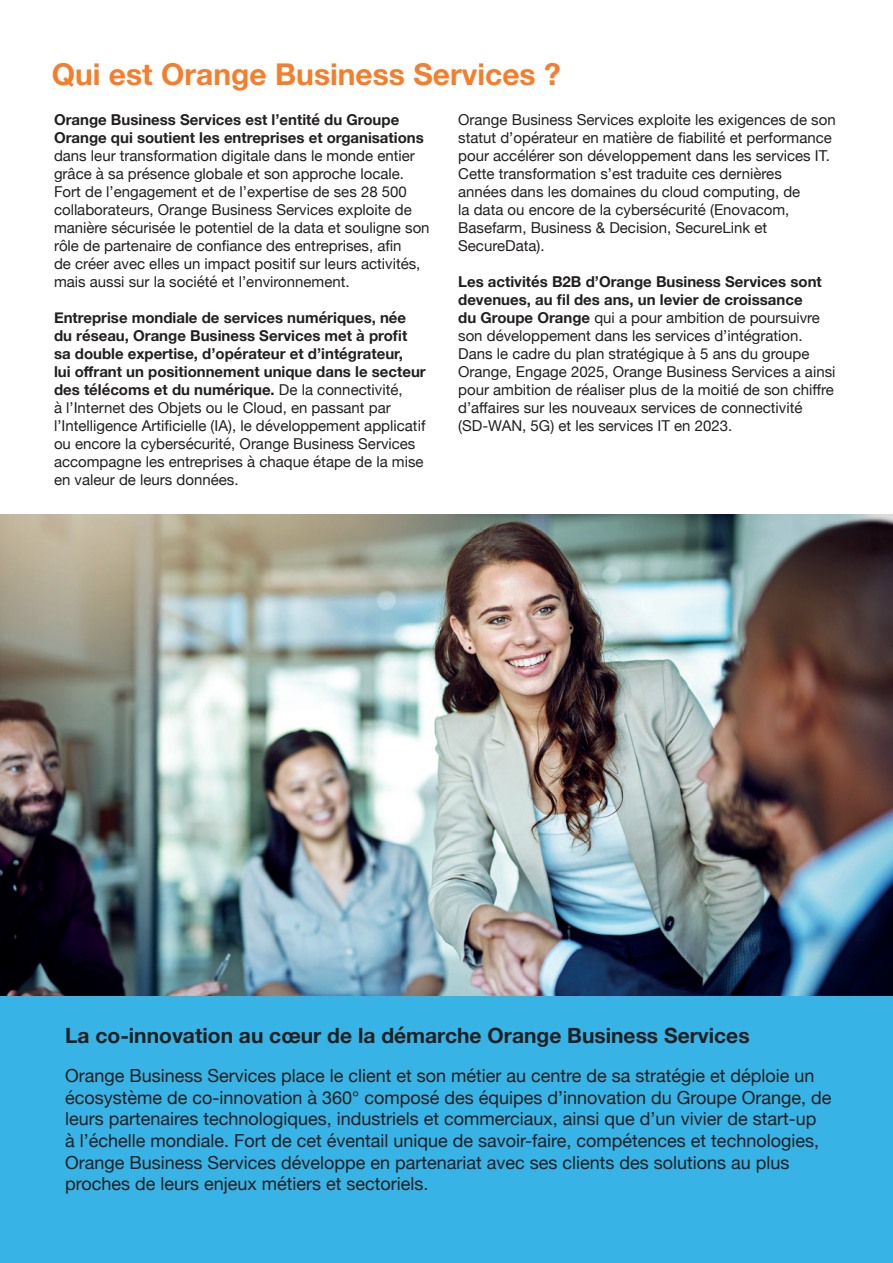
<style>
.page{position:relative;width:893px;height:1263px;background:#fff}
.page>*{position:absolute;margin:0;border:0;box-sizing:border-box;transform-origin:0 0}
.t1{font:700 30px "Helvetica Neue";color:#f47e2c}
.t2{font:700 21px "Helvetica Neue";color:#231f20}
.t3{font:18px/21.6px "Helvetica Neue";color:#231f20}
.t4{font:15px/18px "Helvetica Neue";color:#231f20}
.t5{font:700 15px/18px "Helvetica Neue";color:#231f20}
.s1{font-weight:700}
</style>
<div class="page">
<img style="left:0;top:514px;width:893px;height:482px">
<div style="left:0;top:996px;width:893px;height:267px;background:#37b3e6"></div>
<h1 class="t1" style="left:52px;top:50px;width:510px">Qui est Orange Business Services ?</h1>
<p class="t5" style="left:54px;top:111px;width:371px">Orange Business Services est l’entité du Groupe<br>Orange qui soutient les entreprises et organisations</p>
<p class="t4" style="left:54px;top:148px;width:377px">dans leur transformation digitale dans le monde entier grâce à sa présence globale et son approche locale.<br>Fort de l’engagement et de l’expertise de ses 28 500 collaborateurs, Orange Business Services exploite de manière sécurisée le potentiel de la data et souligne son rôle de partenaire de confiance des entreprises, afin<br>de créer avec elles un impact positif sur leurs activités, mais aussi sur la société et l’environnement.</p>
<p class="t4" style="left:54px;top:310px;width:373px"><span class="s1">Entreprise mondiale de services numériques, née du réseau, Orange Business Services met à profit sa double expertise, d’opérateur et d’intégrateur,<br>lui offrant un positionnement unique dans le secteur des télécoms et du numérique.</span> De la connectivité,<br>à l’Internet des Objets ou le Cloud, en passant par l’Intelligence Artificielle (IA), le développement applicatif ou encore la cybersécurité, Orange Business Services accompagne les entreprises à chaque étape de la mise en valeur de leurs données.</p>
<p class="t4" style="left:458px;top:111px;width:379px">Orange Business Services exploite les exigences de son statut d’opérateur en matière de fiabilité et performance pour accélérer son développement dans les services IT.<br>Cette transformation s’est traduite ces dernières<br>années dans les domaines du cloud computing, de<br>la data ou encore de la cybersécurité (Enovacom, Basefarm, Business &amp; Decision, SecureLink et SecureData).</p>
<p class="t4" style="left:458px;top:273px;width:379px"><span class="s1">Les activités B2B d’Orange Business Services sont devenues, au fil des ans, un levier de croissance<br>du Groupe Orange</span> qui a pour ambition de poursuivre son développement dans les services d’intégration.<br>Dans le cadre du plan stratégique à 5 ans du groupe Orange, Engage 2025, Orange Business Services a ainsi pour ambition de réaliser plus de la moitié de son chiffre d’affaires sur les nouveaux services de connectivité (SD-WAN, 5G) et les services IT en 2023.</p>
<h2 class="t2" style="left:65px;top:1018px;width:686px">La co-innovation au cœur de la démarche Orange Business Services</h2>
<p class="t3" style="left:65px;top:1066px;width:768px">Orange Business Services place le client et son métier au centre de sa stratégie et déploie un écosystème de co-innovation à 360° composé des équipes d’innovation du Groupe Orange, de leurs partenaires technologiques, industriels et commerciaux, ainsi que d’un vivier de start-up<br>à l’échelle mondiale. Fort de cet éventail unique de savoir-faire, compétences et technologies, Orange Business Services développe en partenariat avec ses clients des solutions au plus proches de leurs enjeux métiers et sectoriels.</p>
</div>
